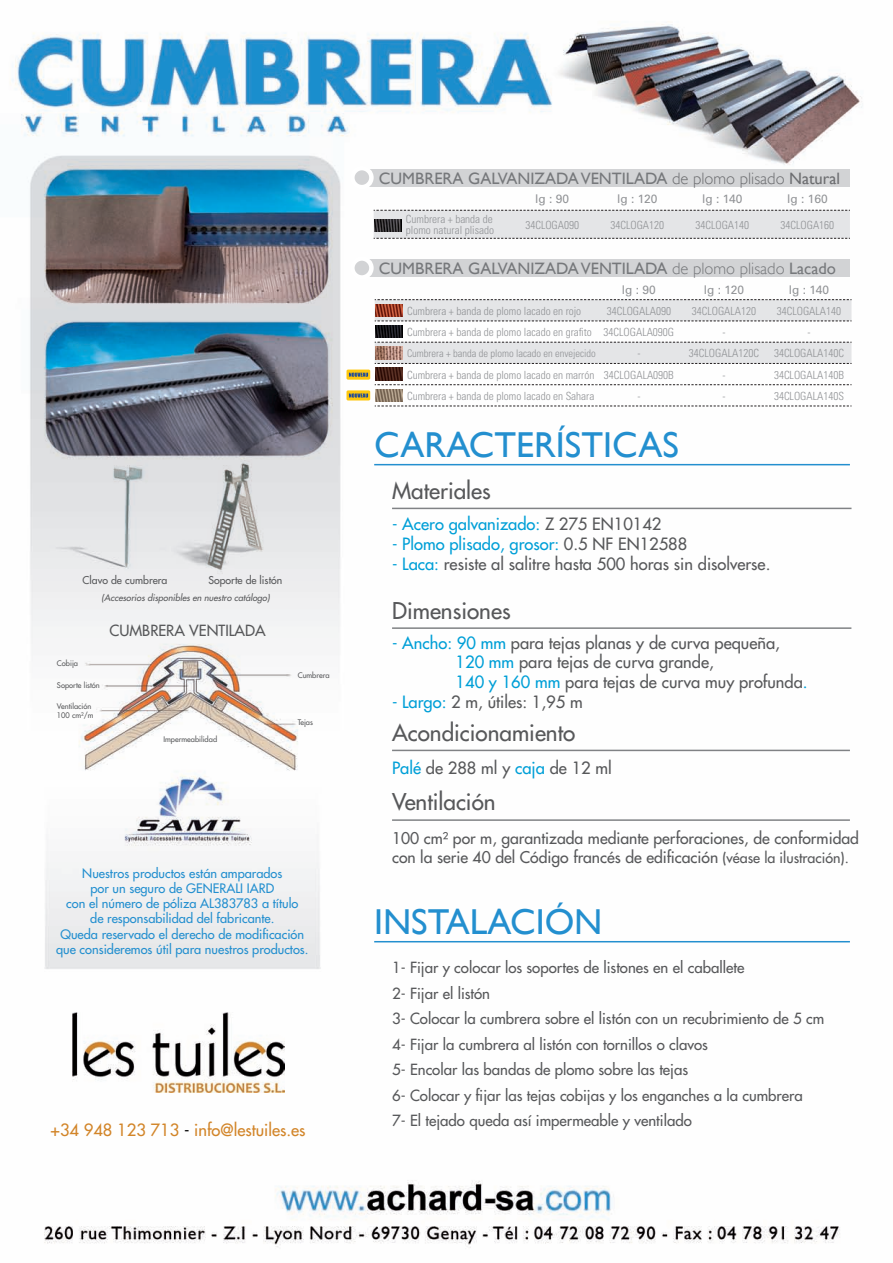
<style>
.page{position:relative;width:893px;height:1263px;background:#fff}
.page>*{position:absolute;margin:0;border:0;box-sizing:border-box;transform-origin:0 0}
.t1{font:36px "Gill Sans";color:#238fcf}
.t2{font:22.5px "Futura";color:#57585a}
.t3{font:16.5px "Futura";color:#57585a}
.t4{font:16.5px "Gill Sans";color:#76787b}
.t5{font:16.5px "Futura";color:#009fd7}
.t6{font:16.5px "Futura";color:#d28529}
.t7{font:15.75px/18.9px "Futura";color:#57585a}
.t8{font:15px "Futura";color:#57585a}
.t9{font:12.75px/15.3px "Futura";color:#238fcf;text-align:center}
.onglet{font:12px "Univers";color:#919396}
.Paragraph_Style_1{font:300 condensed 11.25px/10.5px "Univers";color:#919396}
.t10{font:300 condensed 10.5px "Univers";color:#919396}
.t11{font:10.5px "Futura";color:#57585a}
.t12{font:italic 9px "Futura";color:#57585a}
.t13{font:7.5px "Futura";color:#57585a}
.s1{color:#000}
.s2{font-weight:300;color:#6c6d70}
.s3{color:#6c6d70}
.s4{font-weight:300}
.s5{color:#57585a}
.s6{color:#009fd7}
.s7{font-size:14.25px}
</style>
<div class="page">
<img style="left:12px;top:21px;width:850px;height:1227px">
<div style="left:366px;top:169px;width:484px;height:18px;background:#d2d3d5"></div>
<div style="left:366px;top:259px;width:484px;height:18px;background:#d2d3d5"></div>
<svg style="left:375px;top:299px;width:476px;height:65px"></svg>
<svg style="left:375px;top:384px;width:476px;height:1px"></svg>
<svg style="left:375px;top:406px;width:476px;height:1px"></svg>
<svg style="left:374px;top:210px;width:476px;height:29px;background:#dddedf"></svg>
<img style="left:374px;top:219px;width:28px;height:13px">
<img style="left:375px;top:325px;width:28px;height:13px">
<img style="left:375px;top:347px;width:28px;height:12px">
<img style="left:375px;top:368px;width:28px;height:13px">
<img style="left:375px;top:389px;width:28px;height:13px">
<img style="left:375px;top:304px;width:28px;height:13px">
<svg style="left:346px;top:370px;width:24px;height:10px"></svg>
<svg style="left:349px;top:373px;width:19px;height:4px"></svg>
<div style="left:346px;top:390px;width:24px;height:10px;background:#fec70c;border-radius:2px"></div>
<svg style="left:349px;top:393px;width:19px;height:5px"></svg>
<svg style="left:352px;top:168px;width:19px;height:19px"></svg>
<div style="left:350px;top:166px;width:24px;height:23px;border:4px solid #fff;border-radius:50%"></div>
<svg style="left:352px;top:258px;width:19px;height:19px"></svg>
<div style="left:350px;top:256px;width:24px;height:24px;border:4px solid #fff;border-radius:50%"></div>
<hr style="left:374px;top:464px;width:476px;height:1px;background:#238fcf">
<hr style="left:374px;top:941px;width:476px;height:1px;background:#238fcf">
<hr style="left:392px;top:508px;width:459px;height:1px;background:#808285">
<hr style="left:392px;top:627px;width:459px;height:2px;background:#808285">
<hr style="left:392px;top:750px;width:458px;height:1px;background:#808285">
<hr style="left:392px;top:819px;width:458px;height:2px;background:#808285">
<img style="left:72px;top:1012px;width:213px;height:80px">
<p class="t11" style="left:83px;top:574px;width:86px">Clavo de cumbrera</p>
<p class="t12" style="left:102px;top:591px;width:170px">(Accesorios disponibles en nuestro catálogo)</p>
<p class="t11" style="left:208px;top:574px;width:75px">Soporte de listón</p>
<p class="t13" style="left:57px;top:659px;width:23px">Cobija</p>
<p class="t13" style="left:57px;top:680px;width:44px">Soporte listón</p>
<p class="t13" style="left:57px;top:702px;width:36px">Ventilación</p>
<p class="t13" style="left:57px;top:711px;width:38px">100 cm²/m</p>
<p class="t8" style="left:110px;top:621px;width:158px">CUMBRERA VENTILADA</p>
<p class="t13" style="left:163px;top:734px;width:55px">Impermeabilidad</p>
<p class="t13" style="left:298px;top:670px;width:33px">Cumbrera</p>
<p class="t13" style="left:298px;top:718px;width:17px">Tejas</p>
<p class="t9" style="left:56px;top:865px;width:254px">Nuestros productos están amparados<br>por un seguro de GENERALI IARD<br>con el número de póliza AL383783 a título<br>de responsabilidad del fabricante.<br>Queda reservado el derecho de modificación que consideremos útil para nuestros productos.</p>
<p class="t6" style="left:51px;top:1119px;width:257px">+34 948 123 713 <span class="s1">-</span> info@lestuiles.es</p>
<p class="t4" style="left:379px;top:168px;width:463px">CUMBRERA GALVANIZADA VENTILADA <span class="s2">de plomo plisado</span> <span class="s3">Natural</span></p>
<p class="onglet" style="left:535px;top:192px;width:36px">lg : 90</p>
<p class="onglet" style="left:617px;top:192px;width:42px">lg : 120</p>
<p class="onglet" style="left:702px;top:192px;width:42px">lg : 140</p>
<p class="onglet" style="left:787px;top:192px;width:42px">lg : 160</p>
<p class="Paragraph_Style_1" style="left:406px;top:214px;width:90px">Cumbrera + banda de plomo natural plisado</p>
<p class="Paragraph_Style_1" style="left:525px;top:219px;width:55px">34CLOGA090</p>
<p class="Paragraph_Style_1" style="left:610px;top:219px;width:55px">34CLOGA120</p>
<p class="Paragraph_Style_1" style="left:695px;top:219px;width:55px">34CLOGA140</p>
<p class="Paragraph_Style_1" style="left:780px;top:219px;width:55px">34CLOGA160</p>
<p class="t4" style="left:379px;top:259px;width:459px">CUMBRERA GALVANIZADA VENTILADA <span class="s4">de plomo plisado</span> Lacado</p>
<p class="onglet" style="left:622px;top:282px;width:36px">lg : 90</p>
<p class="onglet" style="left:704px;top:282px;width:42px">lg : 120</p>
<p class="onglet" style="left:789px;top:282px;width:42px">lg : 140</p>
<p class="Paragraph_Style_1" style="left:407px;top:306px;width:176px">Cumbrera + banda de plomo lacado en rojo</p>
<p class="Paragraph_Style_1" style="left:607px;top:306px;width:66px">34CLOGALA090</p>
<p class="Paragraph_Style_1" style="left:692px;top:306px;width:66px">34CLOGALA120</p>
<p class="Paragraph_Style_1" style="left:777px;top:306px;width:66px">34CLOGALA140</p>
<p class="Paragraph_Style_1" style="left:407px;top:327px;width:186px">Cumbrera + banda de plomo lacado en grafito</p>
<p class="Paragraph_Style_1" style="left:604px;top:327px;width:72px">34CLOGALA090G</p>
<p class="Paragraph_Style_1" style="left:722px;top:327px;width:5px">-</p>
<p class="Paragraph_Style_1" style="left:807px;top:327px;width:5px">-</p>
<p class="t10" style="left:407px;top:347px;width:190px">Cumbrera + banda de plomo lacado en envejecido</p>
<p class="Paragraph_Style_1" style="left:637px;top:348px;width:5px">-</p>
<p class="Paragraph_Style_1" style="left:689px;top:348px;width:71px">34CLOGALA120C</p>
<p class="Paragraph_Style_1" style="left:774px;top:348px;width:71px">34CLOGALA140C</p>
<p class="Paragraph_Style_1" style="left:407px;top:369px;width:189px">Cumbrera + banda de plomo lacado en marrón</p>
<p class="Paragraph_Style_1" style="left:604px;top:369px;width:71px">34CLOGALA090B</p>
<p class="Paragraph_Style_1" style="left:722px;top:369px;width:5px">-</p>
<p class="Paragraph_Style_1" style="left:774px;top:369px;width:71px">34CLOGALA140B</p>
<p class="Paragraph_Style_1" style="left:407px;top:391px;width:189px">Cumbrera + banda de plomo lacado en Sahara</p>
<p class="Paragraph_Style_1" style="left:637px;top:391px;width:5px">-</p>
<p class="Paragraph_Style_1" style="left:722px;top:391px;width:5px">-</p>
<p class="Paragraph_Style_1" style="left:774px;top:391px;width:71px">34CLOGALA140S</p>
<p class="t1" style="left:374px;top:424px;width:306px">CARACTERÍSTICAS</p>
<p class="t2" style="left:392px;top:476px;width:100px">Materiales</p>
<p class="t5" style="left:392px;top:514px;width:271px">- Acero galvanizado: <span class="s5">Z 275 EN10142</span></p>
<p class="t5" style="left:392px;top:533px;width:297px">- Plomo plisado, grosor: <span class="s5">0.5 NF EN12588</span></p>
<p class="t3" style="left:392px;top:553px;width:380px"><span class="s6">- Laca:</span> resiste al salitre hasta 500 horas sin disolverse.</p>
<p class="t2" style="left:392px;top:596px;width:120px">Dimensiones</p>
<p class="t3" style="left:392px;top:632px;width:389px"><span class="s6">- Ancho: 90 mm</span> para tejas planas y de curva pequeña,</p>
<p class="t3" style="left:456px;top:652px;width:260px"><span class="s6">120 mm</span> para tejas de curva grande,</p>
<p class="t3" style="left:456px;top:672px;width:354px"><span class="s6">140 y 160 mm</span> para tejas de curva muy profunda<span class="s6">.</span></p>
<p class="t3" style="left:392px;top:692px;width:192px"><span class="s6">- Largo:</span> 2 m, útiles: 1,95 m</p>
<p class="t2" style="left:392px;top:718px;width:185px">Acondicionamiento</p>
<p class="t3" style="left:392px;top:758px;width:221px"><span class="s6">Palé</span> de 288 ml y <span class="s6">caja</span> de 12 ml</p>
<p class="t2" style="left:392px;top:788px;width:105px">Ventilación</p>
<p class="t7" style="left:392px;top:829px;width:468px">100 cm² por m, garantizada mediante perforaciones, de conformidad con la serie 40 del Código francés de edificación <span class="s7">(véase la ilustración).</span></p>
<p class="t1" style="left:374px;top:901px;width:230px">INSTALACIÓN</p>
<p class="t8" style="left:392px;top:958px;width:354px">1- Fijar y colocar los soportes de listones en el caballete</p>
<p class="t8" style="left:392px;top:984px;width:100px">2- Fijar el listón</p>
<p class="t8" style="left:392px;top:1009px;width:434px">3- Colocar la cumbrera sobre el listón con un recubrimiento de 5 cm</p>
<p class="t8" style="left:392px;top:1035px;width:317px">4- Fijar la cumbrera al listón con tornillos o clavos</p>
<p class="t8" style="left:392px;top:1060px;width:298px">5- Encolar las bandas de plomo sobre las tejas</p>
<p class="t8" style="left:392px;top:1086px;width:412px">6- Colocar y fijar las tejas cobijas y los enganches a la cumbrera</p>
<p class="t8" style="left:392px;top:1111px;width:301px">7- El tejado queda así impermeable y ventilado</p>
</div>
